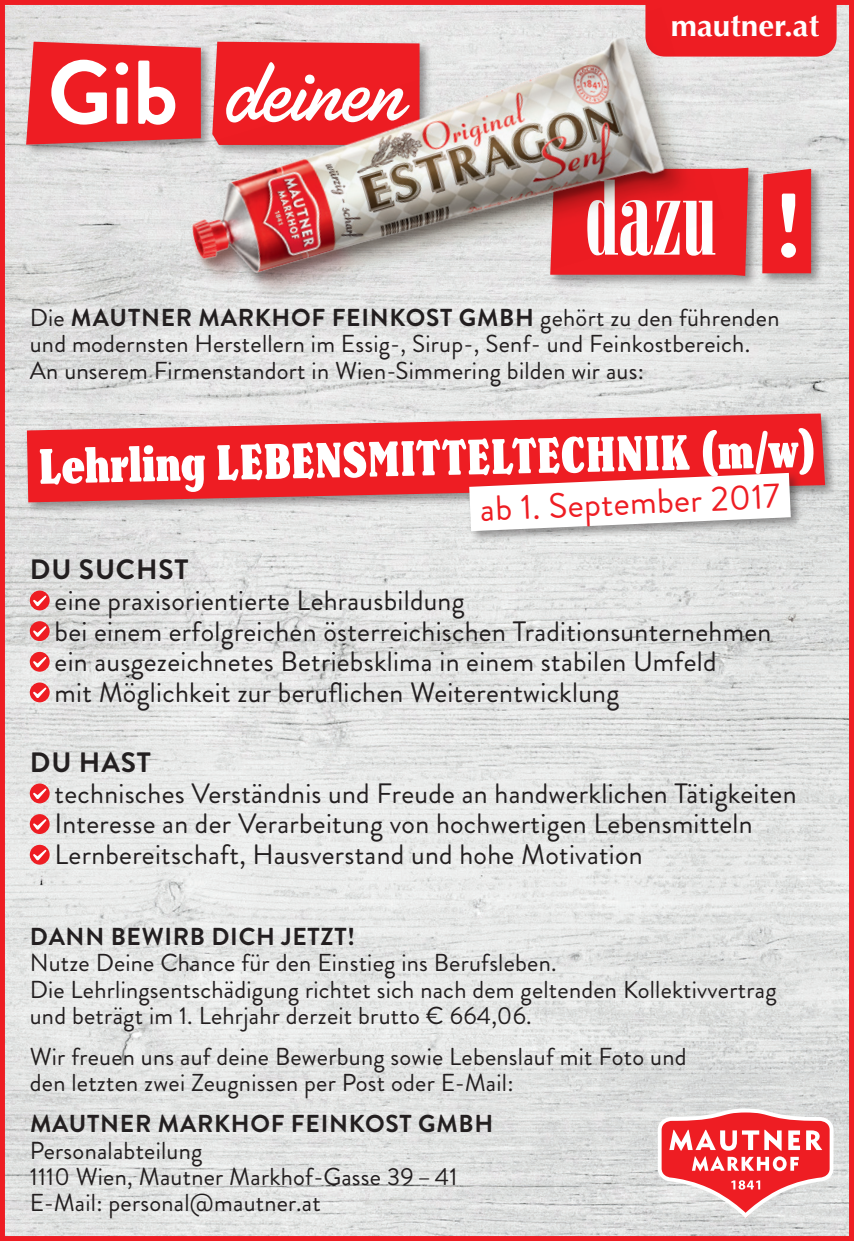
<style>
.page{position:relative;width:854px;height:1241px;background:#fff}
.page>*{position:absolute;margin:0;border:0;box-sizing:border-box;transform-origin:0 0}
.t1{font:93.1px "Mautner Script";color:#fff}
.t2{font:700 90.3px "Brandon Grotesque";color:#fff}
.t3{font:900 extra-condensed 52.85px "Henriette";color:#fff}
.t4{font:35px "Brandon Grotesque";color:#ee1d23}
.t5{font:700 31.5px "Optima";color:#fff}
.t6{font:28px/30.8px "Brandon Grotesque";letter-spacing:.01em;color:#231f20}
.t7{font:700 28px "Brandon Grotesque";letter-spacing:.03em;color:#231f20}
.t8{font:24.5px/26.2px "Brandon Grotesque";letter-spacing:.01em;color:#231f20}
.t9{font:700 24.5px "Brandon Grotesque";letter-spacing:.03em;color:#231f20}
.s1{font-weight:700}
</style>
<div class="page">
<img style="left:6px;top:6px;width:841px;height:1228px">
<div style="left:645px;top:6px;width:191px;height:51px;background:#ee1d23"></div>
<div style="left:24px;top:410px;width:813px;height:104px;background:#231f20;opacity:.45"></div>
<svg style="left:27px;top:413px;width:797px;height:89px;background:#e9393e"></svg>
<div style="left:23px;top:39px;width:191px;height:118px;background:#231f20;opacity:.45"></div>
<svg style="left:26px;top:42px;width:132px;height:103px;background:#ea2a30"></svg>
<div style="left:547px;top:165px;width:213px;height:123px;background:#231f20;opacity:.45"></div>
<svg style="left:723px;top:168px;width:25px;height:108px;background:#e8242a"></svg>
<div style="left:759px;top:166px;width:64px;height:120px;background:#231f20;opacity:.45"></div>
<div style="left:762px;top:169px;width:48px;height:104px;background:#ee1d23"></div>
<img style="left:158px;top:8px;width:565px;height:360px">
<img style="left:158px;top:13px;width:534px;height:306px">
<svg style="left:657px;top:1108px;width:176px;height:109px"></svg>
<div style="left:30px;top:590px;width:20px;height:20px;background:#ee1d23;border-radius:50%"></div>
<svg style="left:33px;top:595px;width:13px;height:11px"></svg>
<div style="left:30px;top:621px;width:20px;height:20px;background:#ee1d23;border-radius:50%"></div>
<svg style="left:33px;top:626px;width:13px;height:11px"></svg>
<svg style="left:30px;top:651px;width:20px;height:20px"></svg>
<svg style="left:33px;top:656px;width:13px;height:11px"></svg>
<div style="left:30px;top:682px;width:20px;height:20px;background:#ee1d23;border-radius:50%"></div>
<svg style="left:33px;top:687px;width:13px;height:11px"></svg>
<div style="left:30px;top:783px;width:20px;height:20px;background:#ee1d23;border-radius:50%"></div>
<svg style="left:33px;top:788px;width:13px;height:11px"></svg>
<div style="left:30px;top:814px;width:20px;height:19px;background:#ee1d23;border-radius:50%"></div>
<svg style="left:33px;top:819px;width:13px;height:10px"></svg>
<svg style="left:30px;top:844px;width:20px;height:20px"></svg>
<svg style="left:33px;top:849px;width:13px;height:11px"></svg>
<div style="left:466px;top:470px;width:337px;height:73px;background:#231f20;opacity:.45"></div>
<svg style="left:469px;top:473px;width:321px;height:58px"></svg>
<div style="left:0;top:0;width:853px;height:1240px;border:5px solid #ee1d23"></div>
<h2 class="t2" style="left:48px;top:30px;width:132px">Gib</h2>
<h1 class="t1" style="left:228px;top:27px;width:179px">deinen</h1>
<p class="t5" style="left:670px;top:7px;width:150px">mautner.at</p>
<h2 class="t2" style="left:774px;top:162px;width:29px">!</h2>
<p class="t8" style="left:30px;top:305px;width:751px">Die <span class="s1">MAUTNER MARKHOF FEINKOST GMBH</span> gehört zu den führenden und modernsten Herstellern im Essig-, Sirup-, Senf- und Feinkostbereich.<br>An unserem Firmenstandort in Wien-Simmering bilden wir aus:</p>
<h3 class="t3" style="left:39px;top:432px;width:777px;rotate:-1deg">Lehrling LEBENSMITTELTECHNIK (m/w)</h3>
<h3 class="t4" style="left:478px;top:486px;width:301px;rotate:-3deg">ab 1. September 2017</h3>
<p class="t7" style="left:30px;top:550px;width:160px">DU SUCHST</p>
<p class="t6" style="left:55px;top:585px;width:718px">eine praxisorientierte Lehrausbildung<br>bei einem erfolgreichen österreichischen Traditionsunternehmen ein ausgezeichnetes Betriebsklima in einem stabilen Umfeld<br>mit Möglichkeit zur beruflichen Weiterentwicklung</p>
<p class="t7" style="left:30px;top:742px;width:122px">DU HAST</p>
<p class="t6" style="left:55px;top:778px;width:743px">technisches Verständnis und Freude an handwerklichen Tätigkeiten<br>Interesse an der Verarbeitung von hochwertigen Lebensmitteln<br>Lernbereitschaft, Hausverstand und hohe Motivation</p>
<p class="t9" style="left:30px;top:919px;width:326px">DANN BEWIRB DICH JETZT!</p>
<p class="t8" style="left:30px;top:949px;width:748px">Nutze Deine Chance für den Einstieg ins Berufsleben.<br>Die Lehrlingsentschädigung richtet sich nach dem geltenden Kollektivvertrag und beträgt im 1. Lehrjahr derzeit brutto € 664,06.</p>
<p class="t8" style="left:30px;top:1043px;width:658px">Wir freuen uns auf deine Bewerbung sowie Lebenslauf mit Foto und den letzten zwei Zeugnissen per Post oder E-Mail:</p>
<p class="t9" style="left:30px;top:1106px;width:464px">MAUTNER MARKHOF FEINKOST GMBH</p>
<p class="t8" style="left:30px;top:1137px;width:429px">Personalabteilung<br>1110 Wien, Mautner Markhof-Gasse 39 –41<br>E-Mail: personal@mautner.at</p>
</div>
